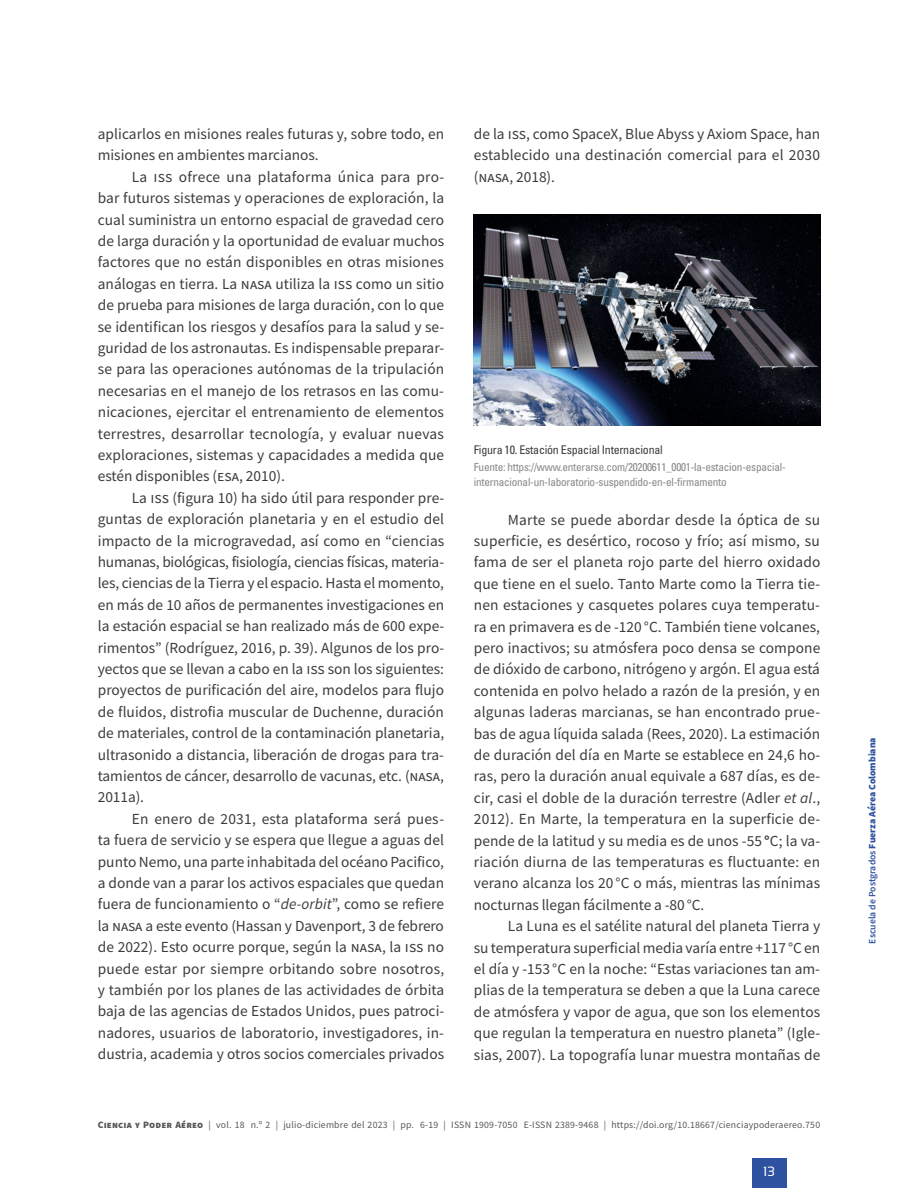
<style>
.page{position:relative;width:918px;height:1188px;background:#fff}
.page>*{position:absolute;margin:0;border:0;box-sizing:border-box;transform-origin:0 0}
.t1{font:15.3px/21.5px "Source Sans Pro";letter-spacing:.005em;color:#3c3c3b;text-align:justify}
.t2{font:13.5px "Sansation";color:#fff}
.t3{font:condensed 12px "Univers LT Std";letter-spacing:-.02em;color:#3c3c3b}
.t4{font:condensed 11.25px/15px "Univers LT Std";letter-spacing:-.02em;color:#878787}
.t5{font:9.75px "Source Sans Pro";letter-spacing:.02em;color:#575756}
.t6{font:900 9.75px "Source Sans Pro";color:#2f52a0}
.s1{font-style:italic}
.s2{font-weight:700}
.s3{font-weight:900}
.s4{font-weight:600}
</style>
<div class="page">
<div style="left:752px;top:1158px;width:34px;height:30px;background:#2f52a0"></div>
<img style="left:474px;top:214px;width:346px;height:211px">
<p class="t1" style="left:98px;top:123px;width:348px">aplicarlos en misiones reales futuras y, sobre todo, en misiones en ambientes marcianos.</p>
<p class="t1" style="left:98px;top:166px;width:348px;text-indent:34px">La iss ofrece una plataforma única para pro&shy;bar futuros sistemas y operaciones de exploración, la cual suministra un entorno espacial de gravedad cero de larga duración y la oportunidad de evaluar muchos factores que no están disponibles en otras misiones análogas en tierra. La nasa utiliza la iss como un sitio de prueba para misiones de larga duración, con lo que se identifican los riesgos y desafíos para la salud y se&shy;guridad de los astronautas. Es indispensable preparar&shy;se para las operaciones autónomas de la tripulación necesarias en el manejo de los retrasos en las comu&shy;nicaciones, ejercitar el entrenamiento de elementos terrestres, desarrollar tecnología, y evaluar nuevas exploraciones, sistemas y capacidades a medida que estén disponibles (esa, 2010).</p>
<p class="t1" style="left:98px;top:487px;width:348px;text-indent:34px">La iss (figura 10) ha sido útil para responder pre&shy;guntas de exploración planetaria y en el estudio del impacto de la microgravedad, así como en “ciencias humanas, biológicas, fisiología, ciencias físicas, materia&shy;les, ciencias de la Tierra y el espacio. Hasta el momento, en más de 10 años de permanentes investigaciones en la estación espacial se han realizado más de 600 expe&shy;rimentos” (Rodríguez, 2016, p. 39). Algunos de los pro&shy;yectos que se llevan a cabo en la iss son los siguientes: proyectos de purificación del aire, modelos para flujo de fluidos, distrofia muscular de Duchenne, duración de materiales, control de la contaminación planetaria, ultrasonido a distancia, liberación de drogas para tra&shy;tamientos de cáncer, desarrollo de vacunas, etc. (nasa, 2011a).</p>
<p class="t1" style="left:98px;top:808px;width:348px;text-indent:34px">En enero de 2031, esta plataforma será pues&shy;ta fuera de servicio y se espera que llegue a aguas del punto Nemo, una parte inhabitada del océano Pacifico, a donde van a parar los activos espaciales que quedan fuera de funcionamiento o “<span class="s1">de-orbit</span>”, como se refiere la nasa a este evento (Hassan y Davenport, 3 de febrero de 2022). Esto ocurre porque, según la nasa, la iss no puede estar por siempre orbitando sobre nosotros, y también por los planes de las actividades de órbita baja de las agencias de Estados Unidos, pues patroci&shy;nadores, usuarios de laboratorio, investigadores, in&shy;dustria, academia y otros socios comerciales privados</p>
<p class="t1" style="left:474px;top:123px;width:348px">de la iss, como SpaceX, Blue Abyss y Axiom Space, han establecido una destinación comercial para el 2030 (nasa, 2018).</p>
<p class="t3" style="left:474px;top:442px;width:191px">Figura 10. Estación Espacial Internacional</p>
<p class="t4" style="left:474px;top:460px;width:314px">Fuente: https://www.enterarse.com/20200611_0001-la-estacion-espacial&shy;internacional-un-laboratorio-suspendido-en-el-firmamento</p>
<p class="t1" style="left:474px;top:509px;width:348px;text-indent:34px">Marte se puede abordar desde la óptica de su superficie, es desértico, rocoso y frío; así mismo, su fama de ser el planeta rojo parte del hierro oxidado que tiene en el suelo. Tanto Marte como la Tierra tie&shy;nen estaciones y casquetes polares cuya temperatu&shy;ra en primavera es de -120 °C. También tiene volcanes, pero inactivos; su atmósfera poco densa se compone de dióxido de carbono, nitrógeno y argón. El agua está contenida en polvo helado a razón de la presión, y en algunas laderas marcianas, se han encontrado prue&shy;bas de agua líquida salada (Rees, 2020). La estimación de duración del día en Marte se establece en 24,6 ho&shy;ras, pero la duración anual equivale a 687 días, es de&shy;cir, casi el doble de la duración terrestre (Adler <span class="s1">et al</span>., 2012). En Marte, la temperatura en la superficie de&shy;pende de la latitud y su media es de unos -55 <span class="s2">°</span>C; la va&shy;riación diurna de las temperaturas es fluctuante: en verano alcanza los 20 °C o más, mientras las mínimas nocturnas llegan fácilmente a -80 °C.</p>
<p class="t1" style="left:474px;top:915px;width:348px;text-indent:34px">La Luna es el satélite natural del planeta Tierra y su temperatura superficial media varía entre +117 °C en el día y -153 °C en la noche: “Estas variaciones tan am&shy;plias de la temperatura se deben a que la Luna carece de atmósfera y vapor de agua, que son los elementos que regulan la temperatura en nuestro planeta” (Igle&shy;sias, 2007). La topografía lunar muestra montañas de</p>
<p class="t5" style="left:98px;top:1118px;width:724px"><span class="s3">Ciencia y Poder Aéreo</span> | vol. 18 n.º 2 | julio-diciembre del 2023 | pp. 6-19 | ISSN 1909-7050 E-ISSN 2389-9468 | https://doi.org/10.18667/cienciaypoderaereo.750</p>
<p class="t2" style="left:763px;top:1164px;width:13px">13</p>
<p class="t6" style="left:865px;top:944px;width:208px;rotate:-90deg"><span class="s4">Escuela de Postgrados</span> Fuerza Aérea Colombiana</p>
</div>
